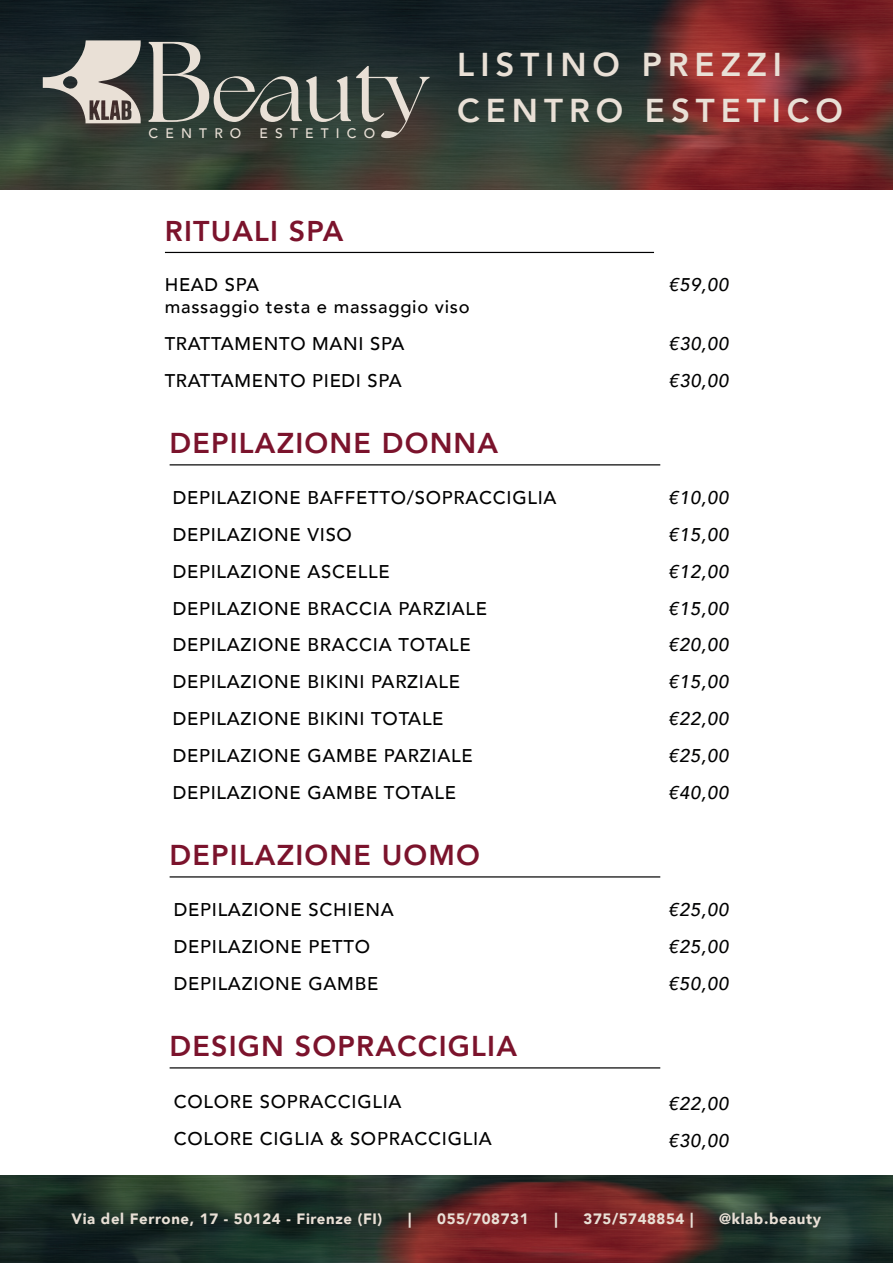
<style>
.page{position:relative;width:893px;height:1263px;background:#fff}
.page>*{position:absolute;margin:0;border:0;box-sizing:border-box;transform-origin:0 0}
.t1{font:800 33px/45.3px "Avenir";letter-spacing:.18em;color:#e9e0d6}
.t2{font:800 28.65px "Avenir";letter-spacing:.04em;color:#7b132c}
.t3{font:800 28.5px "Avenir";letter-spacing:.04em;color:#7b132c}
.t4{font:500 18.45px/36.9px "Avenir";letter-spacing:.04em;color:#000001}
.t5{font:italic 500 18.45px/36.9px "Avenir";letter-spacing:.04em;color:#000001;text-align:justify}
.t6{font:500 18.3px/22px "Avenir";letter-spacing:.04em;color:#000001}
.t7{font:italic 500 18.3px/36.8px "Avenir";letter-spacing:.04em;color:#000001}
.t8{font:900 15px "Avenir";letter-spacing:.04em;color:#e9e0d6}
.t9{font:500 13.8px "Avenir";letter-spacing:.52em;color:#e9e0d6}
</style>
<div class="page">
<hr style="left:165px;top:252px;width:489px;height:1px;background:#000001">
<hr style="left:170px;top:464px;width:490px;height:1px;background:#000001">
<hr style="left:170px;top:1067px;width:490px;height:1px;background:#000001">
<hr style="left:170px;top:876px;width:490px;height:1px;background:#000001">
<img style="left:0;top:0;width:893px;height:190px">
<svg style="left:149px;top:42px;width:280px;height:96px;background:#47504b"></svg>
<svg style="left:43px;top:40px;width:98px;height:83px;background:#8a8883"></svg>
<img style="left:0;top:1175px;width:893px;height:88px">
<p class="t9" style="left:149px;top:121px;width:94px">CENTRO</p>
<p class="t9" style="left:260px;top:121px;width:117px">ESTETICO</p>
<h1 class="t1" style="left:457px;top:42px;width:387px">LISTINO PREZZI<br>CENTRO ESTETICO</h1>
<h3 class="t3" style="left:165px;top:209px;width:180px">RITUALI SPA</h3>
<p class="t6" style="left:165px;top:273px;width:307px">HEAD SPA<br>massaggio testa e massaggio viso</p>
<p class="t6" style="left:165px;top:324px;width:241px;line-height:36.8px">TRATTAMENTO MANI SPA<br>TRATTAMENTO PIEDI SPA</p>
<p class="t7" style="left:668px;top:267px;width:61px">€59,00</p>
<p class="t7" style="left:668px;top:326px;width:61px">€30,00 €30,00</p>
<h2 class="t2" style="left:170px;top:421px;width:330px">DEPILAZIONE DONNA</h2>
<p class="t4" style="left:173px;top:478px;width:385px">DEPILAZIONE BAFFETTO/SOPRACCIGLIA<br>DEPILAZIONE VISO<br>DEPILAZIONE ASCELLE<br>DEPILAZIONE BRACCIA PARZIALE<br>DEPILAZIONE BRACCIA TOTALE<br>DEPILAZIONE BIKINI PARZIALE<br>DEPILAZIONE BIKINI TOTALE<br>DEPILAZIONE GAMBE PARZIALE<br>DEPILAZIONE GAMBE TOTALE</p>
<p class="t5" style="left:668px;top:479px;width:62px">€10,00 €15,00 €12,00 €15,00 €20,00 €15,00 €22,00 €25,00 €40,00</p>
<h2 class="t2" style="left:170px;top:833px;width:312px">DEPILAZIONE UOMO</h2>
<p class="t4" style="left:174px;top:890px;width:222px">DEPILAZIONE SCHIENA<br>DEPILAZIONE PETTO<br>DEPILAZIONE GAMBE</p>
<p class="t5" style="left:668px;top:891px;width:62px">€25,00 €25,00 €50,00</p>
<h2 class="t2" style="left:170px;top:1024px;width:349px">DESIGN SOPRACCIGLIA</h2>
<p class="t4" style="left:174px;top:1082px;width:320px">COLORE SOPRACCIGLIA<br>COLORE CIGLIA &amp; SOPRACCIGLIA</p>
<p class="t5" style="left:668px;top:1085px;width:62px">€22,00 €30,00</p>
<p class="t8" style="left:71px;top:1205px;width:312px">Via del Ferrone, 17 - 50124 - Firenze (FI)</p>
<p class="t8" style="left:408px;top:1205px;width:5px">|</p>
<p class="t8" style="left:437px;top:1205px;width:93px">055/708731</p>
<p class="t8" style="left:554px;top:1205px;width:5px">|</p>
<p class="t8" style="left:584px;top:1205px;width:111px">375/5748854 |</p>
<p class="t8" style="left:719px;top:1205px;width:103px">@klab.beauty</p>
</div>
